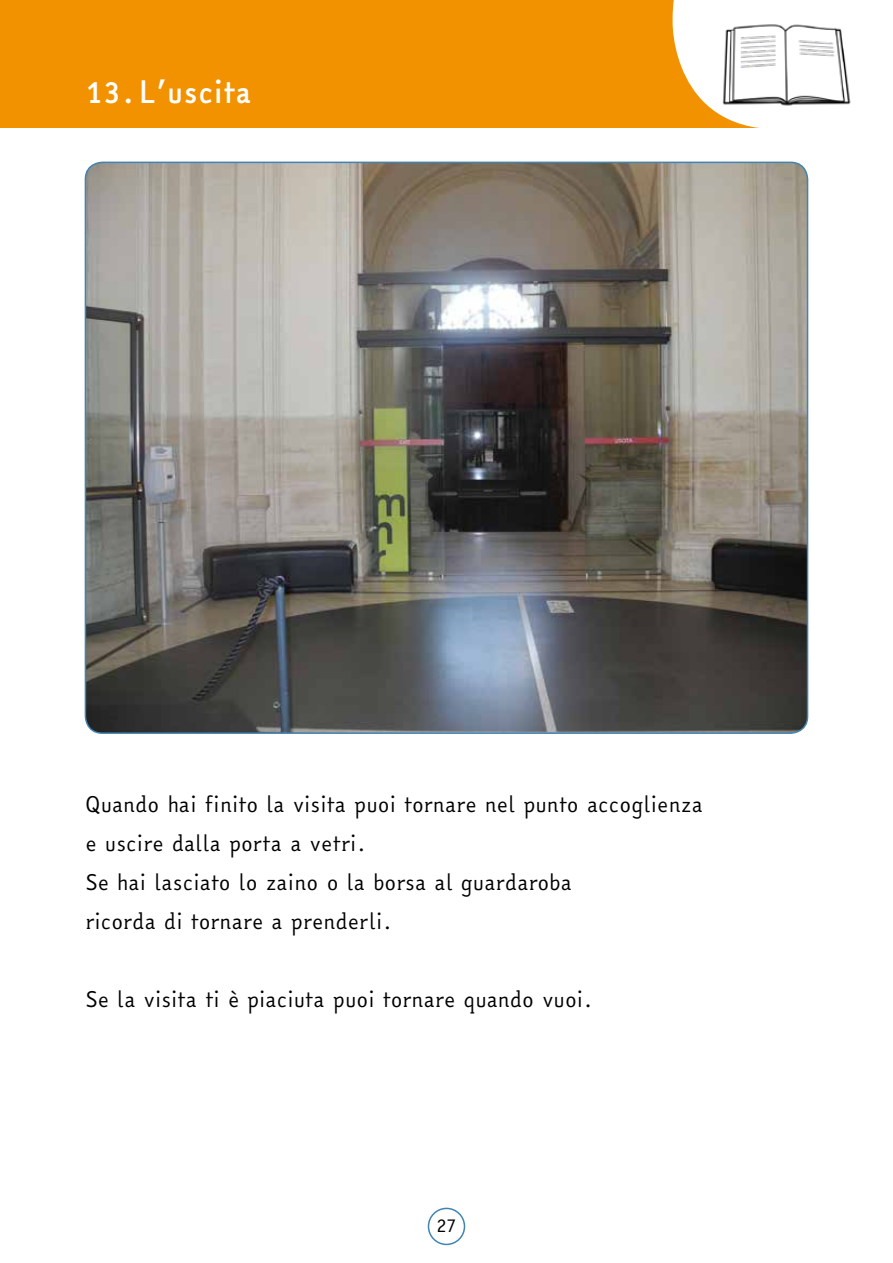
<style>
.page{position:relative;width:893px;height:1263px;background:#fff}
.page>*{position:absolute;margin:0;border:0;box-sizing:border-box;transform-origin:0 0}
.t1{font:700 30px "Easy Reading";color:#fff}
.t2{font:21px/39px "Easy Reading";color:#000}
.t3{font:18px "Easy Reading";color:#000}
</style>
<div class="page">
<div style="left:428px;top:1208px;width:37px;height:37px;border:2px solid #4183b2;border-radius:50%"></div>
<div style="left:0;top:0;width:893px;height:128px;background:#f39200"></div>
<svg style="left:673px;top:0;width:220px;height:128px;background:#fdf0dd"></svg>
<img style="left:716px;top:21px;width:140px;height:88px">
<img style="left:85px;top:162px;width:722px;height:571px">
<h1 class="t1" style="left:85px;top:71px;width:168px">13.L’uscita</h1>
<p class="t2" style="left:85px;top:785px;width:619px">Quando hai finito la visita puoi tornare nel punto accoglienza e uscire dalla porta a vetri.<br>Se hai lasciato lo zaino o la borsa al guardaroba<br>ricorda di tornare a prenderli.</p>
<p class="t2" style="left:85px;top:980px;width:509px">Se la visita ti è piaciuta puoi tornare quando vuoi.</p>
<p class="t3" style="left:437px;top:1212px;width:21px">27</p>
</div>
